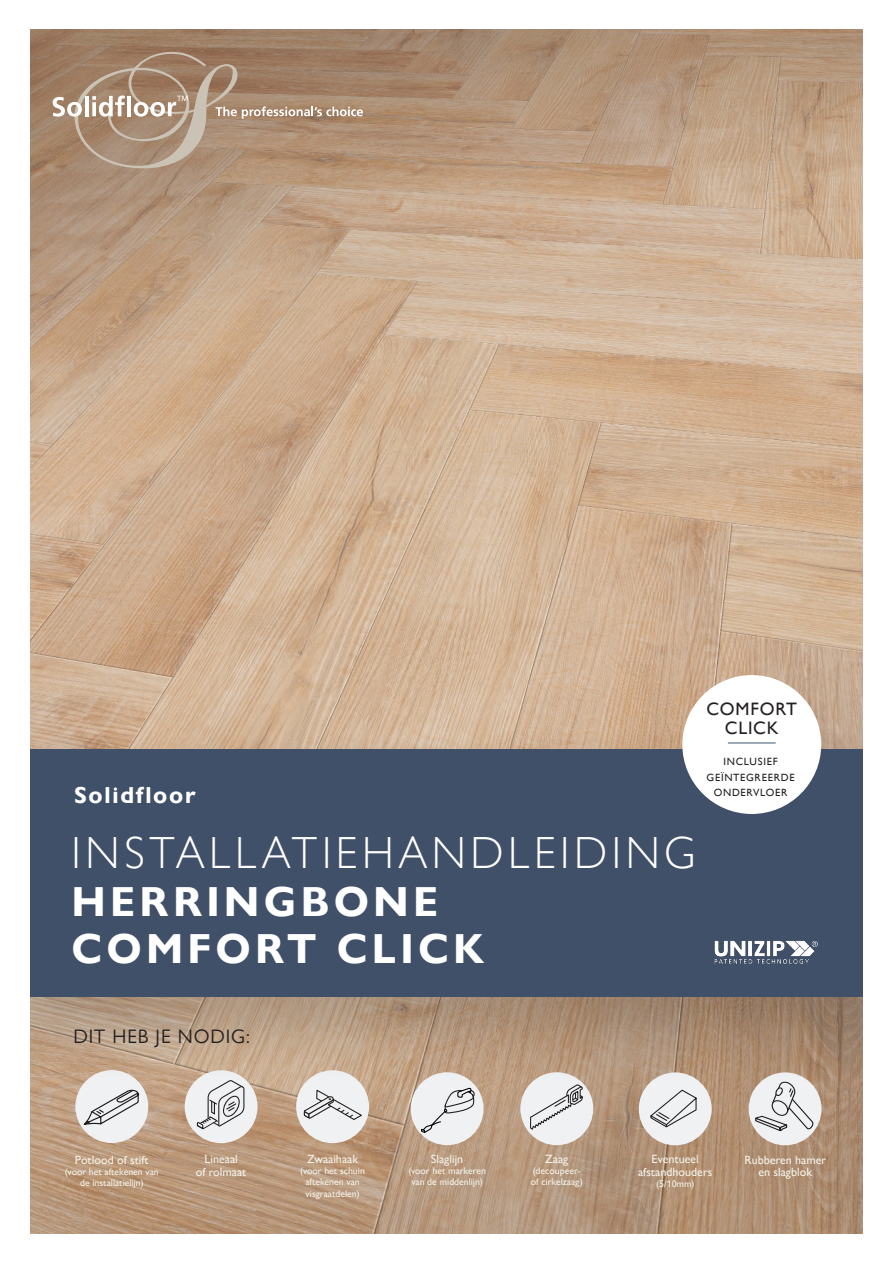
<style>
.page{position:relative;width:893px;height:1263px;background:#fff}
.page>*{position:absolute;margin:0;border:0;box-sizing:border-box;transform-origin:0 0}
.t1{font:300 45px "Gill Sans Nova";letter-spacing:.1em;color:#fff}
.t2{font:700 42px "Gill Sans Nova";letter-spacing:.1em;color:#fff}
.t3{font:700 23.1px "Gill Sans Nova";letter-spacing:.075em;color:#fff}
.t4{font:19.5px "Gill Sans Nova";letter-spacing:.045em;color:#231f20}
.t5{font:18px "Gill Sans";letter-spacing:.045em;color:#231f20}
.Diap_cover_small{font:500 12px/12.8px "Gill Sans Nova";color:#f4f3eb;text-align:center}
.t6{font:10.5px "Gill Sans";letter-spacing:.07em;color:#231f20}
.Diap_cover_small-2{font:500 9.75px/11.2px "Gill Sans Nova";color:#f4f3eb;text-align:center}
</style>
<div class="page">
<img style="left:30px;top:30px;width:833px;height:1203px">
<svg style="left:53px;top:52px;width:310px;height:116px;background:#aa8d76"></svg>
<div style="left:411px;top:1072px;width:73px;height:73px;background:#f0f1f2;border-radius:50%"></div>
<div style="left:75px;top:1070px;width:73px;height:73px;background:#f0f1f2;border-radius:50%"></div>
<div style="left:520px;top:1072px;width:73px;height:73px;background:#f0f1f2;border-radius:50%"></div>
<div style="left:185px;top:1070px;width:73px;height:73px;background:#f0f1f2;border-radius:50%"></div>
<div style="left:639px;top:1072px;width:73px;height:73px;background:#f0f1f2;border-radius:50%"></div>
<div style="left:296px;top:1070px;width:73px;height:73px;background:#f0f1f2;border-radius:50%"></div>
<div style="left:749px;top:1072px;width:72px;height:73px;background:#f0f1f2;border-radius:50%"></div>
<svg style="left:196px;top:1088px;width:48px;height:42px"></svg>
<svg style="left:83px;top:1089px;width:56px;height:36px"></svg>
<svg style="left:303px;top:1089px;width:59px;height:31px"></svg>
<svg style="left:530px;top:1088px;width:53px;height:42px"></svg>
<svg style="left:420px;top:1088px;width:55px;height:46px"></svg>
<svg style="left:650px;top:1089px;width:47px;height:39px"></svg>
<svg style="left:755px;top:1088px;width:59px;height:44px"></svg>
<div style="left:0;top:726px;width:893px;height:362px;background:#231f20;opacity:.23"></div>
<div style="left:14px;top:750px;width:867px;height:247px;background:#405069"></div>
<div style="left:863px;top:0;width:30px;height:1263px;background:#fff"></div>
<div style="left:0;top:0;width:30px;height:1263px;background:#fff"></div>
<div style="left:682px;top:675px;width:139px;height:139px;background:#fff;border-radius:50%"></div>
<hr style="left:728px;top:742px;width:48px;height:1px;background:#39536f">
<img style="left:714px;top:940px;width:104px;height:24px">
<h1 class="t5" style="left:706px;top:698px;width:92px">COMFORT</h1>
<p class="t3" style="left:74px;top:781px;width:123px">Solidfloor</p>
<p class="t1" style="left:72px;top:825px;width:626px">INSTALLATIEHANDLEIDING</p>
<p class="t2" style="left:72px;top:876px;width:368px">HERRINGBONE</p>
<p class="t2" style="left:72px;top:923px;width:414px">COMFORT CLICK</p>
<h1 class="t5" style="left:725px;top:718px;width:55px">CLICK</h1>
<h1 class="t6" style="left:723px;top:755px;width:56px">INCLUSIEF</h1>
<h1 class="t6" style="left:706px;top:771px;width:90px">GEÏNTEGREERDE</h1>
<h1 class="t6" style="left:714px;top:786px;width:75px">ONDERVLOER</h1>
<h2 class="t4" style="left:73px;top:1025px;width:178px">DIT HEB JE NODIG:</h2>
<p class="Diap_cover_small" style="left:75px;top:1153px;width:75px">Potlood of stift</p>
<p class="Diap_cover_small-2" style="left:65px;top:1166px;width:95px">(voor het aftekenen van de installatielijn)</p>
<p class="Diap_cover_small" style="left:204px;top:1152px;width:35px">Lineaal</p>
<p class="Diap_cover_small" style="left:196px;top:1165px;width:52px">of rolmaat</p>
<p class="Diap_cover_small" style="left:307px;top:1152px;width:53px">Zwaaihaak</p>
<p class="Diap_cover_small-2" style="left:300px;top:1165px;width:66px">(voor het schuin aftekenen van visgraatdelen)</p>
<p class="Diap_cover_small" style="left:431px;top:1152px;width:34px">Slaglijn</p>
<p class="Diap_cover_small-2" style="left:408px;top:1165px;width:79px">(voor het markeren van de middenlijn)</p>
<p class="Diap_cover_small" style="left:545px;top:1152px;width:25px">Zaag</p>
<p class="Diap_cover_small-2" style="left:531px;top:1165px;width:54px;text-align:left">(decoupeer&shy;of cirkelzaag)</p>
<p class="Diap_cover_small" style="left:638px;top:1152px;width:76px">Eventueel afstandhouders</p>
<p class="Diap_cover_small-2" style="left:656px;top:1178px;width:40px">(5/10mm)</p>
<p class="Diap_cover_small" style="left:745px;top:1153px;width:83px">Rubberen hamer en slagblok</p>
</div>
